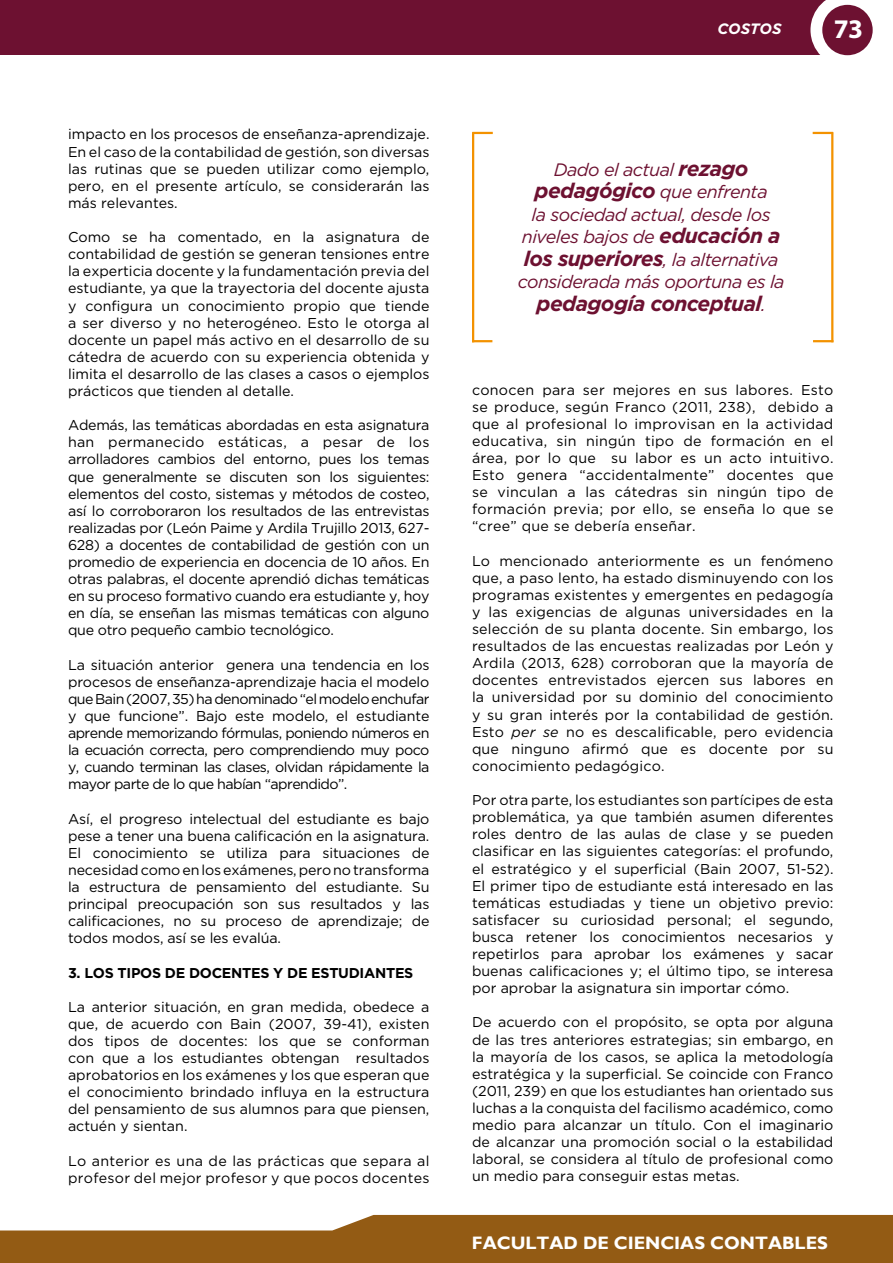
<style>
.page{position:relative;width:893px;height:1263px;background:#fff}
.page>*{position:absolute;margin:0;border:0;box-sizing:border-box;transform-origin:0 0}
.t1{font:700 27px "Myriad Pro";color:#fff}
.t2{font:italic 700 21px "Gotham";letter-spacing:-.03em;color:#6d1131}
.t3{font:italic 18px/22.5px "Gotham";letter-spacing:-.03em;color:#6d1131;text-align:center}
.t4{font:700 18px "Gill Sans";color:#fff}
.t5{font:italic 700 15px "Gotham";color:#fff}
.t6{font:14.25px/17.1px "Gotham";color:#000;text-align:justify}
.t7{font:14.25px/17.1px "Gotham";letter-spacing:.02em;color:#000}
.t8{font:700 14.25px "Gotham";letter-spacing:-.02em;color:#000}
.s1{font-weight:700;font-size:21px}
.s2{font-weight:400;font-size:18px}
.s3{font-style:italic}
</style>
<div class="page">
<div style="left:0;top:0;width:850px;height:55px;background:#6d1131"></div>
<svg style="left:810px;top:0;width:62px;height:56px"></svg>
<div style="left:822px;top:5px;width:51px;height:50px;background:#6d1131;border-radius:50%"></div>
<svg style="left:1px;top:1215px;width:892px;height:48px;background:#a06f31"></svg>
<hr style="left:0;top:1230px;width:1px;height:33px;background:#935b14">
<hr style="left:472px;top:132px;width:21px;height:2px;background:#f39200">
<hr style="left:472px;top:132px;width:2px;height:210px;background:#f39200">
<hr style="left:472px;top:340px;width:20px;height:2px;background:#f39200">
<hr style="left:813px;top:132px;width:20px;height:2px;background:#f39200">
<hr style="left:831px;top:132px;width:2px;height:210px;background:#f39200">
<hr style="left:813px;top:340px;width:20px;height:2px;background:#f39200">
<p class="t6" style="left:68px;top:126px;width:363px">impacto en los procesos de enseñanza-aprendizaje.<br>En el caso de la contabilidad de gestión, son diversas las rutinas que se pueden utilizar como ejemplo, pero, en el presente artículo, se considerarán las más relevantes.</p>
<p class="t6" style="left:68px;top:228px;width:363px">Como se ha comentado, en la asignatura de contabilidad de gestión se generan tensiones entre la experticia docente y la fundamentación previa del estudiante, ya que la trayectoria del docente ajusta y configura un conocimiento propio que tiende a ser diverso y no heterogéneo. Esto le otorga al docente un papel más activo en el desarrollo de su cátedra de acuerdo con su experiencia obtenida y limita el desarrollo de las clases a casos o ejemplos prácticos que tienden al detalle.</p>
<p class="t6" style="left:68px;top:416px;width:363px">Además, las temáticas abordadas en esta asignatura han permanecido estáticas, a pesar de los arrolladores cambios del entorno, pues los temas que generalmente se discuten son los siguientes: elementos del costo, sistemas y métodos de costeo, así lo corroboraron los resultados de las entrevistas realizadas por (León Paime y Ardila Trujillo 2013, 627- 628) a docentes de contabilidad de gestión con un promedio de experiencia en docencia de 10 años. En otras palabras, el docente aprendió dichas temáticas en su proceso formativo cuando era estudiante y, hoy en día, se enseñan las mismas temáticas con alguno que otro pequeño cambio tecnológico.</p>
<p class="t6" style="left:68px;top:656px;width:363px">La situación anterior genera una tendencia en los procesos de enseñanza-aprendizaje hacia el modelo que Bain (2007, 35) ha denominado “el modelo enchufar y que funcione”. Bajo este modelo, el estudiante aprende memorizando fórmulas, poniendo números en la ecuación correcta, pero comprendiendo muy poco y, cuando terminan las clases, olvidan rápidamente la mayor parte de lo que habían “aprendido”.</p>
<p class="t6" style="left:68px;top:810px;width:363px">Así, el progreso intelectual del estudiante es bajo pese a tener una buena calificación en la asignatura.<br>El conocimiento se utiliza para situaciones de necesidad como en los exámenes, pero no transforma la estructura de pensamiento del estudiante. Su principal preocupación son sus resultados y las calificaciones, no su proceso de aprendizaje; de todos modos, así se les evalúa.</p>
<p class="t8" style="left:68px;top:964px;width:347px">3. LOS TIPOS DE DOCENTES Y DE ESTUDIANTES</p>
<p class="t6" style="left:68px;top:998px;width:363px">La anterior situación, en gran medida, obedece a que, de acuerdo con Bain (2007, 39-41), existen dos tipos de docentes: los que se conforman con que a los estudiantes obtengan resultados aprobatorios en los exámenes y los que esperan que el conocimiento brindado influya en la estructura del pensamiento de sus alumnos para que piensen, actuén y sientan.</p>
<p class="t7" style="left:68px;top:1152px;width:363px">Lo anterior es una de las prácticas que separa al profesor del mejor profesor y que pocos docentes</p>
<p class="t5" style="left:717px;top:20px;width:66px">COSTOS</p>
<p class="t3" style="left:518px;top:158px;width:268px">Dado el actual <span class="s1">rezago pedagógico</span> que enfrenta<br>la sociedad actual, desde los niveles bajos de <span class="s1">educación a los superiores</span>, la alternativa considerada más oportuna es la</p>
<h2 class="t2" style="left:537px;top:291px;width:231px">pedagogía conceptual<span class="s2">.</span></h2>
<h1 class="t1" style="left:834px;top:12px;width:31px">73</h1>
<p class="t6" style="left:472px;top:381px;width:363px">conocen para ser mejores en sus labores. Esto se produce, según Franco (2011, 238), debido a que al profesional lo improvisan en la actividad educativa, sin ningún tipo de formación en el área, por lo que su labor es un acto intuitivo.<br>Esto genera “accidentalmente” docentes que se vinculan a las cátedras sin ningún tipo de formación previa; por ello, se enseña lo que se “cree” que se debería enseñar.</p>
<p class="t6" style="left:472px;top:552px;width:363px">Lo mencionado anteriormente es un fenómeno que, a paso lento, ha estado disminuyendo con los programas existentes y emergentes en pedagogía y las exigencias de algunas universidades en la selección de su planta docente. Sin embargo, los resultados de las encuestas realizadas por León y Ardila (2013, 628) corroboran que la mayoría de docentes entrevistados ejercen sus labores en la universidad por su dominio del conocimiento y su gran interés por la contabilidad de gestión.<br>Esto <span class="s3">per se</span> no es descalificable, pero evidencia que ninguno afirmó que es docente por su conocimiento pedagógico.</p>
<p class="t6" style="left:472px;top:791px;width:363px">Por otra parte, los estudiantes son partícipes de esta problemática, ya que también asumen diferentes roles dentro de las aulas de clase y se pueden clasificar en las siguientes categorías: el profundo, el estratégico y el superficial (Bain 2007, 51-52).<br>El primer tipo de estudiante está interesado en las temáticas estudiadas y tiene un objetivo previo: satisfacer su curiosidad personal; el segundo, busca retener los conocimientos necesarios y repetirlos para aprobar los exámenes y sacar buenas calificaciones y; el último tipo, se interesa por aprobar la asignatura sin importar cómo.</p>
<p class="t6" style="left:472px;top:1013px;width:363px">De acuerdo con el propósito, se opta por alguna de las tres anteriores estrategias; sin embargo, en la mayoría de los casos, se aplica la metodología estratégica y la superficial. Se coincide con Franco (2011, 239) en que los estudiantes han orientado sus luchas a la conquista del facilismo académico, como medio para alcanzar un título. Con el imaginario de alcanzar una promoción social o la estabilidad laboral, se considera al título de profesional como un medio para conseguir estas metas.</p>
<p class="t4" style="left:472px;top:1232px;width:358px">FACULTAD DE CIENCIAS CONTABLES</p>
</div>
